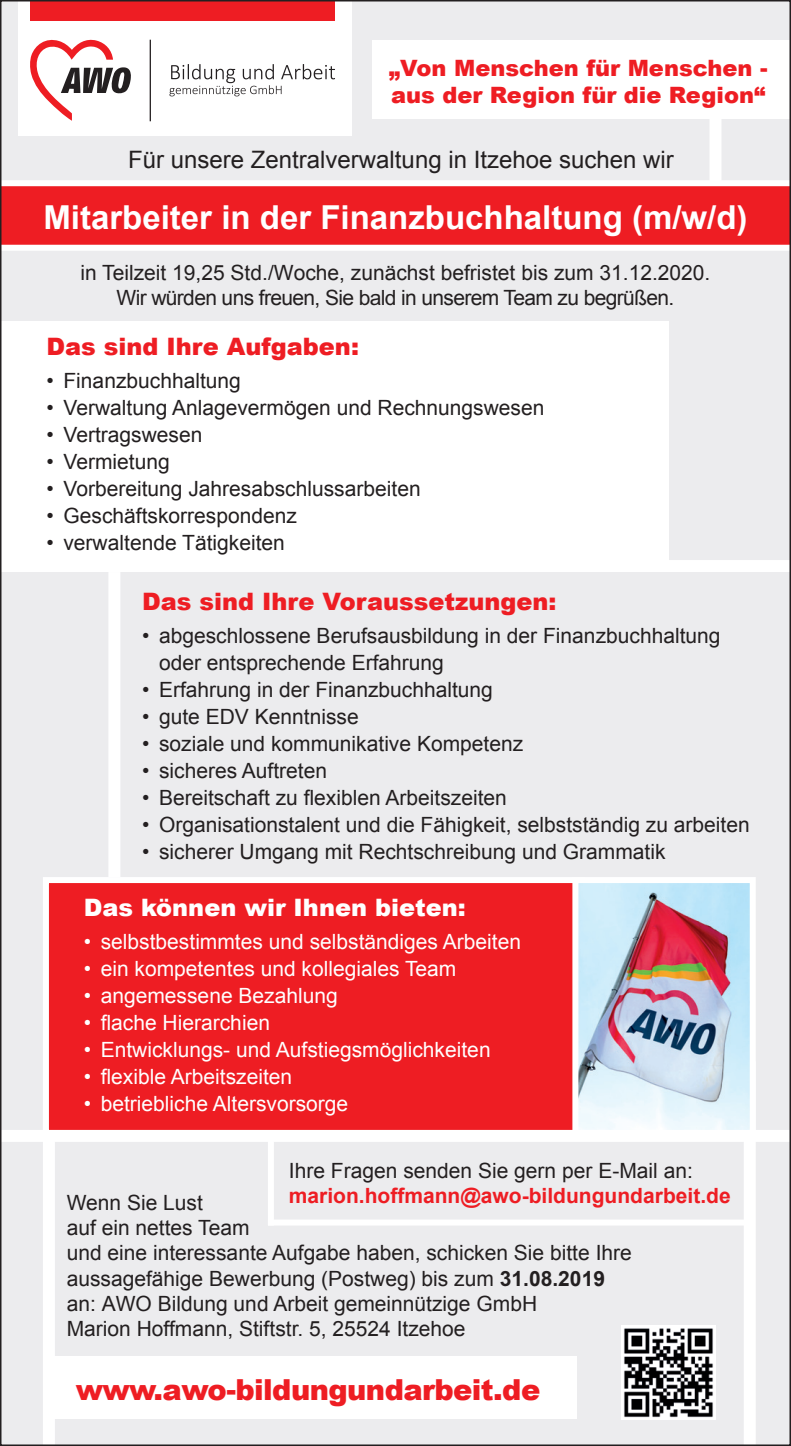
<style>
.page{position:relative;width:791px;height:1446px;background:#ececee}
.page>*{position:absolute;margin:0;border:0;box-sizing:border-box;transform-origin:0 0}
.t1{font:700 33px "Arial";color:#fff}
.t2{font:900 28.8px "Arial";letter-spacing:-.02em;color:#ee1d23}
.t3{font:900 24px "Arial";color:#ee1d23}
.t4{font:24px "Arial";color:#231f20}
.t5{font:900 24px "Arial";color:#fff}
.t6{font:900 22.5px/27px "Arial";color:#ee1d23}
.t7{font:21px/25.2px "Arial";color:#231f20}
.t8{font:21px "Arial";color:#fff}
.t9{font:700 21px "Arial";color:#ee1d23}
.s1{font-weight:700}
</style>
<div class="page">
<div style="left:709px;top:112px;width:12px;height:76px;background:#fff"></div>
<div style="left:0;top:1130px;width:791px;height:12px;background:#fff"></div>
<div style="left:744px;top:1061px;width:12px;height:385px;background:#fff"></div>
<div style="left:600px;top:560px;width:191px;height:12px;background:#fff"></div>
<div style="left:108px;top:572px;width:12px;height:305px;background:#fff"></div>
<div style="left:0;top:322px;width:669px;height:250px;background:#fff"></div>
<svg style="left:3px;top:180px;width:785px;height:71px;background:#f04449"></svg>
<div style="left:43px;top:1109px;width:12px;height:337px;background:#fff"></div>
<div style="left:373px;top:40px;width:418px;height:79px;background:#fff"></div>
<div style="left:49px;top:1356px;width:528px;height:63px;background:#fff"></div>
<div style="left:43px;top:877px;width:542px;height:259px;background:#ee1d23;border:6px solid #fff"></div>
<div style="left:18px;top:0;width:334px;height:135px;background:#fff"></div>
<svg style="left:30px;top:40px;width:101px;height:81px"></svg>
<svg style="left:169px;top:64px;width:166px;height:32px"></svg>
<hr style="left:150px;top:40px;width:1px;height:81px;background:#231f20">
<div style="left:30px;top:0;width:305px;height:20px;background:#ee1d23"></div>
<img style="left:579px;top:884px;width:170px;height:245px">
<div style="left:572px;top:877px;width:184px;height:259px;border:6px solid #fff"></div>
<img style="left:622px;top:1325px;width:93px;height:94px">
<div style="left:268px;top:1134px;width:6px;height:91px;background:#fff"></div>
<div style="left:268px;top:1219px;width:482px;height:6px;background:#fff"></div>
<p class="t6" style="left:389px;top:54px;width:380px">„Von Menschen für Menschen - aus der Region für die Region“</p>
<p class="t4" style="left:128px;top:143px;width:547px">Für unsere Zentralverwaltung in Itzehoe suchen wir</p>
<h1 class="t1" style="left:43px;top:195px;width:706px">Mitarbeiter in der Finanzbuchhaltung (m/w/d)</h1>
<p class="t7" style="left:80px;top:260px;width:631px;text-align:center">in Teilzeit 19,25 Std./Woche, zunächst befristet bis zum 31.12.2020.<br>Wir würden uns freuen, Sie bald in unserem Team zu begrüßen.</p>
<p class="t3" style="left:46px;top:329px;width:314px">Das sind Ihre Aufgaben:</p>
<p class="t7" style="left:46px;top:369px;width:196px">• Finanzbuchhaltung</p>
<p class="t7" style="left:46px;top:396px;width:499px">• Verwaltung Anlagevermögen und Rechnungswesen</p>
<p class="t7" style="left:46px;top:423px;width:157px">• Vertragswesen</p>
<p class="t7" style="left:46px;top:450px;width:125px">• Vermietung</p>
<p class="t7" style="left:46px;top:477px;width:376px">• Vorbereitung Jahresabschlussarbeiten</p>
<p class="t7" style="left:46px;top:504px;width:252px">• Geschäftskorrespondenz</p>
<p class="t7" style="left:46px;top:531px;width:240px">• verwaltende Tätigkeiten</p>
<p class="t3" style="left:142px;top:584px;width:416px">Das sind Ihre Voraussetzungen:</p>
<p class="t7" style="left:159px;top:622px;width:563px;line-height:27px;text-indent:-17px">• abgeschlossene Berufsausbildung in der Finanzbuchhaltung oder entsprechende Erfahrung</p>
<p class="t7" style="left:142px;top:677px;width:352px">• Erfahrung in der Finanzbuchhaltung</p>
<p class="t7" style="left:142px;top:704px;width:218px">• gute EDV Kenntnisse</p>
<p class="t7" style="left:142px;top:731px;width:383px">• soziale und kommunikative Kompetenz</p>
<p class="t7" style="left:142px;top:758px;width:187px">• sicheres Auftreten</p>
<p class="t7" style="left:142px;top:785px;width:366px">• Bereitschaft zu flexiblen Arbeitszeiten</p>
<p class="t7" style="left:142px;top:812px;width:609px">• Organisationstalent und die Fähigkeit, selbstständig zu arbeiten</p>
<p class="t7" style="left:142px;top:839px;width:525px">• sicherer Umgang mit Rechtschreibung und Grammatik</p>
<p class="t5" style="left:84px;top:890px;width:383px">Das können wir Ihnen bieten:</p>
<p class="t8" style="left:84px;top:928px;width:439px">• selbstbestimmtes und selbständiges Arbeiten</p>
<p class="t8" style="left:84px;top:955px;width:374px">• ein kompetentes und kollegiales Team</p>
<p class="t8" style="left:84px;top:982px;width:255px">• angemessene Bezahlung</p>
<p class="t8" style="left:84px;top:1009px;width:188px">• flache Hierarchien</p>
<p class="t8" style="left:84px;top:1036px;width:408px">• Entwicklungs- und Aufstiegsmöglichkeiten</p>
<p class="t8" style="left:84px;top:1063px;width:210px">• flexible Arbeitszeiten</p>
<p class="t8" style="left:84px;top:1090px;width:266px">• betriebliche Altersvorsorge</p>
<p class="t7" style="left:289px;top:1158px;width:405px">Ihre Fragen senden Sie gern per E-Mail an:</p>
<p class="t9" style="left:289px;top:1181px;width:443px">marion.hoffmann@awo-bildungundarbeit.de</p>
<p class="t7" style="left:67px;top:1190px;width:567px">Wenn Sie Lust<br>auf ein nettes Team<br>und eine interessante Aufgabe haben, schicken Sie bitte Ihre aussagefähige Bewerbung (Postweg) bis zum <span class="s1">31.08.2019 </span>an: AWO Bildung und Arbeit gemeinnützige GmbH<br>Marion Hoffmann, Stiftstr. 5, 25524 Itzehoe</p>
<h2 class="t2" style="left:76px;top:1369px;width:466px">www.awo-bildungundarbeit.de</h2>
</div>
